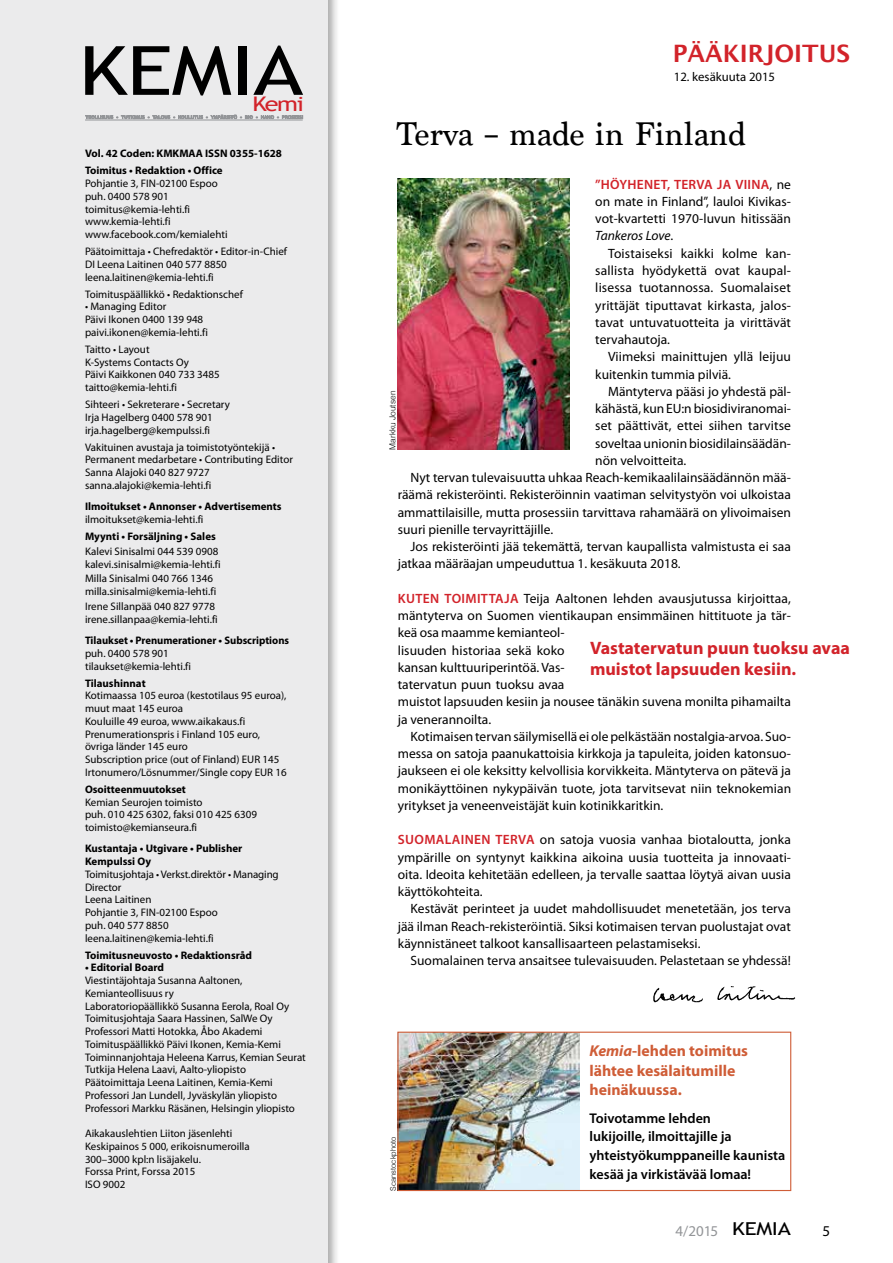
<style>
.page{position:relative;width:893px;height:1263px;background:#fff}
.page>*{position:absolute;margin:0;border:0;box-sizing:border-box;transform-origin:0 0}
.t1{font:67.95px "Trebuchet MS";letter-spacing:-.01em;color:#000;scale:1.25 1}
.t2{font:34.5px "Marion";color:#000}
.t3{font:600 24px "Lucida Sans";color:#d2232a}
.t4{font:20.1px "Trebuchet MS";color:#d2232a;scale:1.25 1}
.t5{font:700 18px/21px "Myriad Pro";color:#d2232a}
.t6{font:700 15.75px/19.5px "Myriad Pro";color:#cf5d37}
.t7{font:15px "Myriad Pro";color:#939598}
.t8{font:15px "Myriad Pro";color:#000}
.t9{font:600 14.1px/18.9px "Myriad Pro";color:#000}
.t10{font:13.5px/17.2px "Myriad Pro";color:#000;text-align:justify}
.t11{font:12.75px "Myriad Pro";color:#000}
.t12{font:10.95px/12.8px "Myriad Pro";color:#000}
.t13{font:700 10.95px/17px "Myriad Pro";color:#000}
.t14{font:300 8.4px "Helvetica";color:#000}
.t15{font:300 7.5px "Helvetica";color:#000}
.s1{font-weight:600;color:#d2232a}
.s2{font-style:italic}
.s3{font-family:"Trebuchet MS";font-size:17.85px;color:#000}
</style>
<div class="page">
<div style="left:0;top:0;width:340px;height:1263px;background:#000;opacity:.35"></div>
<div style="left:0;top:0;width:327px;height:1263px;background:#ebebec"></div>
<hr style="left:85px;top:120px;width:218px;height:1px;background:#939598">
<svg style="left:85px;top:115px;width:218px;height:4px"></svg>
<img style="left:653px;top:986px;width:143px;height:17px">
<img style="left:398px;top:179px;width:172px;height:271px">
<img style="left:399px;top:1033px;width:180px;height:156px">
<div style="left:397px;top:1031px;width:394px;height:160px;border:1px solid #cf5d37"></div>
<h1 class="t1" style="left:79px;top:31px;width:181px">KEMIA</h1>
<h3 class="t4" style="left:252px;top:92px;width:43px">Kemi</h3>
<p class="t13" style="left:85px;top:145px;width:198px">Vol. 42 Coden: KMKMAA ISSN 0355-1628<br>Toimitus • Redaktion • Office</p>
<p class="t12" style="left:85px;top:177px;width:144px">Pohjantie 3, FIN-02100 Espoo puh. 0400 578 901 toimitus@kemia-lehti.fi www.kemia-lehti.fi www.facebook.com/kemialehti</p>
<p class="t12" style="left:85px;top:245px;width:203px">Päätoimittaja • Chefredaktör • Editor-in-Chief<br>DI Leena Laitinen 040 577 8850 leena.laitinen@kemia-lehti.fi</p>
<p class="t12" style="left:85px;top:288px;width:159px">Toimituspäällikkö • Redaktionschef</p>
<p class="t12" style="left:85px;top:301px;width:124px">• Managing Editor<br>Päivi Ikonen 0400 139 948 paivi.ikonen@kemia-lehti.fi</p>
<p class="t12" style="left:85px;top:343px;width:136px">Taitto • Layout<br>K-Systems Contacts Oy<br>Päivi Kaikkonen 040 733 3485 taitto@kemia-lehti.fi</p>
<p class="t12" style="left:85px;top:398px;width:146px">Sihteeri • Sekreterare • Secretary<br>Irja Hagelberg 0400 578 901 irja.hagelberg@kempulssi.fi</p>
<p class="t12" style="left:85px;top:441px;width:209px">Vakituinen avustaja ja toimistotyöntekijä • Permanent medarbetare • Contributing Editor Sanna Alajoki 040 827 9727 sanna.alajoki@kemia-lehti.fi</p>
<p class="t13" style="left:85px;top:498px;width:198px">Ilmoitukset • Annonser • Advertisements</p>
<p class="t12" style="left:85px;top:513px;width:120px">ilmoitukset@kemia-lehti.fi</p>
<p class="t13" style="left:85px;top:528px;width:132px">Myynti • Forsäljning • Sales</p>
<p class="t12" style="left:85px;top:545px;width:137px">Kalevi Sinisalmi 044 539 0908 kalevi.sinisalmi@kemia-lehti.fi</p>
<p class="t12" style="left:85px;top:573px;width:133px">Milla Sinisalmi 040 766 1346 milla.sinisalmi@kemia-lehti.fi</p>
<p class="t12" style="left:85px;top:600px;width:134px">Irene Sillanpää 040 827 9778 irene.sillanpaa@kemia-lehti.fi</p>
<p class="t13" style="left:85px;top:632px;width:206px">Tilaukset • Prenumerationer • Subscriptions</p>
<p class="t12" style="left:85px;top:647px;width:108px">puh. 0400 578 901 tilaukset@kemia-lehti.fi</p>
<p class="t13" style="left:85px;top:675px;width:62px">Tilaushinnat</p>
<p class="t12" style="left:85px;top:689px;width:203px">Kotimaassa 105 euroa (kestotilaus 95 euroa), muut maat 145 euroa<br>Kouluille 49 euroa, www.aikakaus.fi Prenumerationspris i Finland 105 euro, övriga länder 145 euro<br>Subscription price (out of Finland) EUR 145<br>Irtonumero/Lösnummer/Single copy EUR 16</p>
<p class="t13" style="left:85px;top:781px;width:102px">Osoitteenmuutokset</p>
<p class="t12" style="left:85px;top:796px;width:173px">Kemian Seurojen toimisto<br>puh. 010 425 6302, faksi 010 425 6309 toimisto@kemianseura.fi</p>
<p class="t13" style="left:85px;top:842px;width:159px;line-height:12.8px">Kustantaja • Utgivare • Publisher<br>Kempulssi Oy</p>
<p class="t12" style="left:85px;top:868px;width:195px">Toimitusjohtaja • Verkst.direktör • Managing<br>Director<br>Leena Laitinen<br>Pohjantie 3, FIN-02100 Espoo<br>puh. 040 577 8850 leena.laitinen@kemia-lehti.fi</p>
<p class="t13" style="left:85px;top:947px;width:169px">Toimitusneuvosto • Redaktionsråd</p>
<p class="t13" style="left:85px;top:959px;width:81px">• Editorial Board</p>
<p class="t12" style="left:85px;top:974px;width:222px">Viestintäjohtaja Susanna Aaltonen, Kemianteollisuus ry<br>Laboratoriopäällikkö Susanna Eerola, Roal Oy Toimitusjohtaja Saara Hassinen, SalWe Oy Professori Matti Hotokka, Åbo Akademi Toimituspäällikkö Päivi Ikonen, Kemia-Kemi Toiminnanjohtaja Heleena Karrus, Kemian Seurat Tutkija Helena Laavi, Aalto-yliopisto Päätoimittaja Leena Laitinen, Kemia-Kemi Professori Jan Lundell, Jyväskylän yliopisto Professori Markku Räsänen, Helsingin yliopisto</p>
<p class="t12" style="left:85px;top:1127px;width:166px">Aikakauslehtien Liiton jäsenlehti<br>Keskipainos 5 000, erikoisnumeroilla<br>300–3000 kpl:n lisäjakelu.<br>Forssa Print, Forssa 2015<br>ISO 9002</p>
<h3 class="t3" style="left:673px;top:40px;width:179px">PÄÄKIRJOITUS</h3>
<p class="t11" style="left:674px;top:70px;width:103px">12. kesäkuuta 2015</p>
<h2 class="t2" style="left:397px;top:113px;width:350px">Terva – made in Finland</h2>
<p class="t10" style="left:595px;top:176px;width:197px"><span class="s1">”HÖYHENET, TERVA JA VIINA</span>, ne on mate in Finland”, lauloi Kivikas&shy;vot-kvartetti 1970-luvun hitissään <span class="s2">Tankeros Love</span>.</p>
<p class="t10" style="left:595px;top:245px;width:197px;text-indent:13px">Toistaiseksi kaikki kolme kan&shy;sallista hyödykettä ovat kaupal&shy;lisessa tuotannossa. Suomalaiset yrittäjät tiputtavat kirkasta, jalos&shy;tavat untuvatuotteita ja virittävät tervahautoja.</p>
<p class="t10" style="left:595px;top:348px;width:197px;text-indent:13px">Viimeksi mainittujen yllä leijuu kuitenkin tummia pilviä.</p>
<p class="t10" style="left:608px;top:383px;width:184px">Mäntyterva pääsi jo yhdestä päl-</p>
<p class="t10" style="left:595px;top:400px;width:197px">kähästä, kun EU:n biosidiviranomai-</p>
<p class="t10" style="left:595px;top:417px;width:197px">set päättivät, ettei siihen tarvitse</p>
<p class="t10" style="left:595px;top:435px;width:197px">soveltaa unionin biosidilainsäädän-</p>
<p class="t10" style="left:595px;top:452px;width:93px">nön velvoitteita.</p>
<p class="t10" style="left:411px;top:469px;width:382px">Nyt tervan tulevaisuutta uhkaa Reach-kemikaalilainsäädännön mää-</p>
<p class="t10" style="left:398px;top:486px;width:395px">räämä rekisteröinti. Rekisteröinnin vaatiman selvitystyön voi ulkoistaa</p>
<p class="t10" style="left:398px;top:504px;width:395px">ammattilaisille, mutta prosessiin tarvittava rahamäärä on ylivoimaisen</p>
<p class="t10" style="left:398px;top:521px;width:157px">suuri pienille tervayrittäjille.</p>
<p class="t10" style="left:411px;top:538px;width:382px">Jos rekisteröinti jää tekemättä, tervan kaupallista valmistusta ei saa</p>
<p class="t10" style="left:398px;top:555px;width:284px">jatkaa määräajan umpeuduttua 1. kesäkuuta 2018.</p>
<p class="t10" style="left:398px;top:590px;width:395px;text-align:left"><span class="s1">KUTEN TOIMITTAJA</span> Teija Aaltonen lehden avausjutussa kirjoittaa, mäntyterva on Suomen vientikaupan ensimmäinen hittituote ja tär&shy;keä osa maamme kemianteol-<br>lisuuden historiaa sekä koko<br>kansan kulttuuriperintöä. Vas-<br>tatervatun puun tuoksu avaa<br>muistot lapsuuden kesiin ja nousee tänäkin suvena monilta pihamailta ja venerannoilta.</p>
<p class="t10" style="left:398px;top:728px;width:395px;text-indent:13px">Kotimaisen tervan säilymisellä ei ole pelkästään nostalgia-arvoa. Suo&shy;messa on satoja paanukattoisia kirkkoja ja tapuleita, joiden katonsuo&shy;jaukseen ei ole keksitty kelvollisia korvikkeita. Mäntyterva on pätevä ja monikäyttöinen nykypäivän tuote, jota tarvitsevat niin teknokemian yritykset ja veneenveistäjät kuin kotinikkaritkin.</p>
<p class="t10" style="left:398px;top:831px;width:395px"><span class="s1">SUOMALAINEN TERVA</span> on satoja vuosia vanhaa biotaloutta, jonka ympärille on syntynyt kaikkina aikoina uusia tuotteita ja innovaati&shy;oita. Ideoita kehitetään edelleen, ja tervalle saattaa löytyä aivan uusia käyttökohteita.</p>
<p class="t10" style="left:398px;top:900px;width:395px;text-indent:13px">Kestävät perinteet ja uudet mahdollisuudet menetetään, jos terva jää ilman Reach-rekisteröintiä. Siksi kotimaisen tervan puolustajat ovat käynnistäneet talkoot kansallisaarteen pelastamiseksi.</p>
<p class="t10" style="left:411px;top:952px;width:382px">Suomalainen terva ansaitsee tulevaisuuden. Pelastetaan se yhdessä!</p>
<p class="t14" style="left:386px;top:450px;width:60px;rotate:-90deg">Markku Joutsen</p>
<h3 class="t5" style="left:590px;top:638px;width:262px">Vastatervatun puun tuoksu avaa muistot lapsuuden kesiin.</h3>
<p class="t15" style="left:387px;top:1191px;width:56px;rotate:-90deg">Scanstockphoto</p>
<p class="t6" style="left:589px;top:1041px;width:160px"><span class="s2">Kemia</span>-lehden toimitus lähtee kesälaitumille heinäkuussa.</p>
<p class="t9" style="left:589px;top:1108px;width:197px">Toivotamme lehden<br>lukijoille, ilmoittajille ja yhteistyökumppaneille kaunista kesää ja virkistävää lomaa!</p>
<p class="t7" style="left:676px;top:1222px;width:117px">4/2015 <span class="s3">KEMIA</span></p>
<p class="t8" style="left:823px;top:1222px;width:9px">5</p>
</div>
